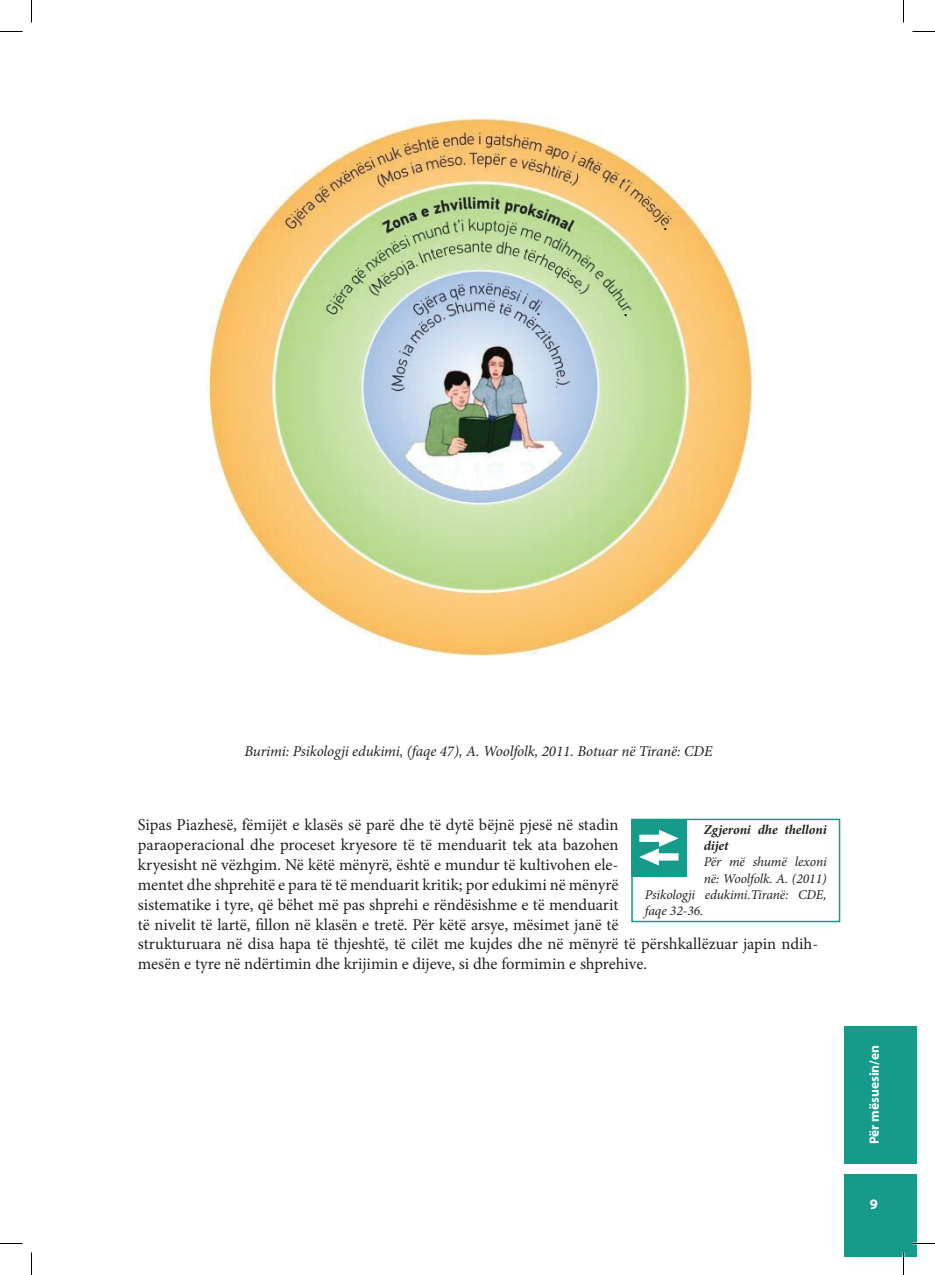
<style>
.page{position:relative;width:935px;height:1275px;background:#fff}
.page>*{position:absolute;margin:0;border:0;box-sizing:border-box;transform-origin:0 0}
.t1{font:18px "Minion Pro";color:#231f20}
.t2{font:17.55px "Myriad Pro";color:#040503}
.t3{font:16.5px/19.8px "Minion Pro";color:#231f20}
.t4{font:italic 15px "Minion Pro";letter-spacing:-.01em;color:#231f20}
.t5{font:700 14.4px "Myriad Pro";color:#fff}
.t6{font:italic 13.5px "Minion Pro";letter-spacing:-.01em;color:#231f20}
.t7{font:italic 700 13.5px/16.2px "Minion Pro";letter-spacing:-.005em;color:#231f20}
.t8{font:700 13.5px "Myriad Pro";color:#fff}
</style>
<div class="page">
<div style="left:844px;top:1026px;width:72px;height:138px;background:#169b8b"></div>
<div style="left:844px;top:1174px;width:72px;height:82px;background:#169b8b"></div>
<div style="left:631px;top:819px;width:55px;height:57px;background:#169b8a"></div>
<svg style="left:639px;top:830px;width:39px;height:35px"></svg>
<div style="left:631px;top:819px;width:209px;height:103px;border:2px solid #169b8a"></div>
<img style="left:207px;top:118px;width:548px;height:538px">
<div style="left:556px;top:385px;width:6px;height:10px;background:#bed0ea"></div>
<hr style="left:912px;top:1242px;width:23px;height:2px;background:#fff">
<hr style="left:902px;top:1252px;width:2px;height:23px;background:#fff">
<svg style="left:0;top:31px;width:22px;height:1px"></svg>
<svg style="left:912px;top:31px;width:23px;height:1px"></svg>
<svg style="left:0;top:1243px;width:22px;height:1px"></svg>
<svg style="left:912px;top:1243px;width:23px;height:1px"></svg>
<svg style="left:31px;top:0;width:1px;height:22px"></svg>
<svg style="left:31px;top:1252px;width:1px;height:23px"></svg>
<svg style="left:903px;top:0;width:1px;height:22px"></svg>
<svg style="left:903px;top:1252px;width:1px;height:23px"></svg>
<p class="t1" style="left:536px;top:297px;width:6px">.</p>
<p class="t2" style="left:556px;top:372px;width:5px">.</p>
<p class="t2" style="left:624px;top:299px;width:5px">.</p>
<p class="t4" style="left:244px;top:741px;width:469px">Burimi: Psikologji edukimi, (faqe 47), A. Woolfolk, 2011. Botuar në Tiranë: CDE</p>
<p class="t3" style="left:138px;top:815px;width:682px">Sipas Piazhesë, fëmijët e klasës së parë dhe të dytë bëjnë pjesë në stadin<br>paraoperacional dhe proceset kryesore të të menduarit tek ata bazohen<br>kryesisht në vëzhgim. Në këtë mënyrë, është e mundur të kultivohen ele-<br>mentet dhe shprehitë e para të të menduarit kritik; por edukimi në mënyrë<br>sistematike i tyre, që bëhet më pas shprehi e rëndësishme e të menduarit<br>të nivelit të lartë, fillon në klasën e tretë. Për këtë arsye, mësimet janë të<br>strukturuara në disa hapa të thjeshtë, të cilët me kujdes dhe në mënyrë të përshkallëzuar japin ndih&shy;mesën e tyre në ndërtimin dhe krijimin e dijeve, si dhe formimin e shprehive.</p>
<p class="t7" style="left:703px;top:821px;width:124px">Zgjeroni dhe thelloni dijet</p>
<p class="t6" style="left:703px;top:853px;width:124px">Për më shumë lexoni</p>
<p class="t6" style="left:703px;top:869px;width:124px">në: Woolfolk. A. (2011)</p>
<p class="t6" style="left:645px;top:885px;width:183px">Psikologji edukimi.Tiranë: CDE,</p>
<p class="t6" style="left:645px;top:901px;width:60px">faqe 32-36.</p>
<p class="t8" style="left:865px;top:1144px;width:101px;rotate:-90deg">Për mësuesin/en</p>
<p class="t5" style="left:870px;top:1194px;width:9px">9</p>
</div>
